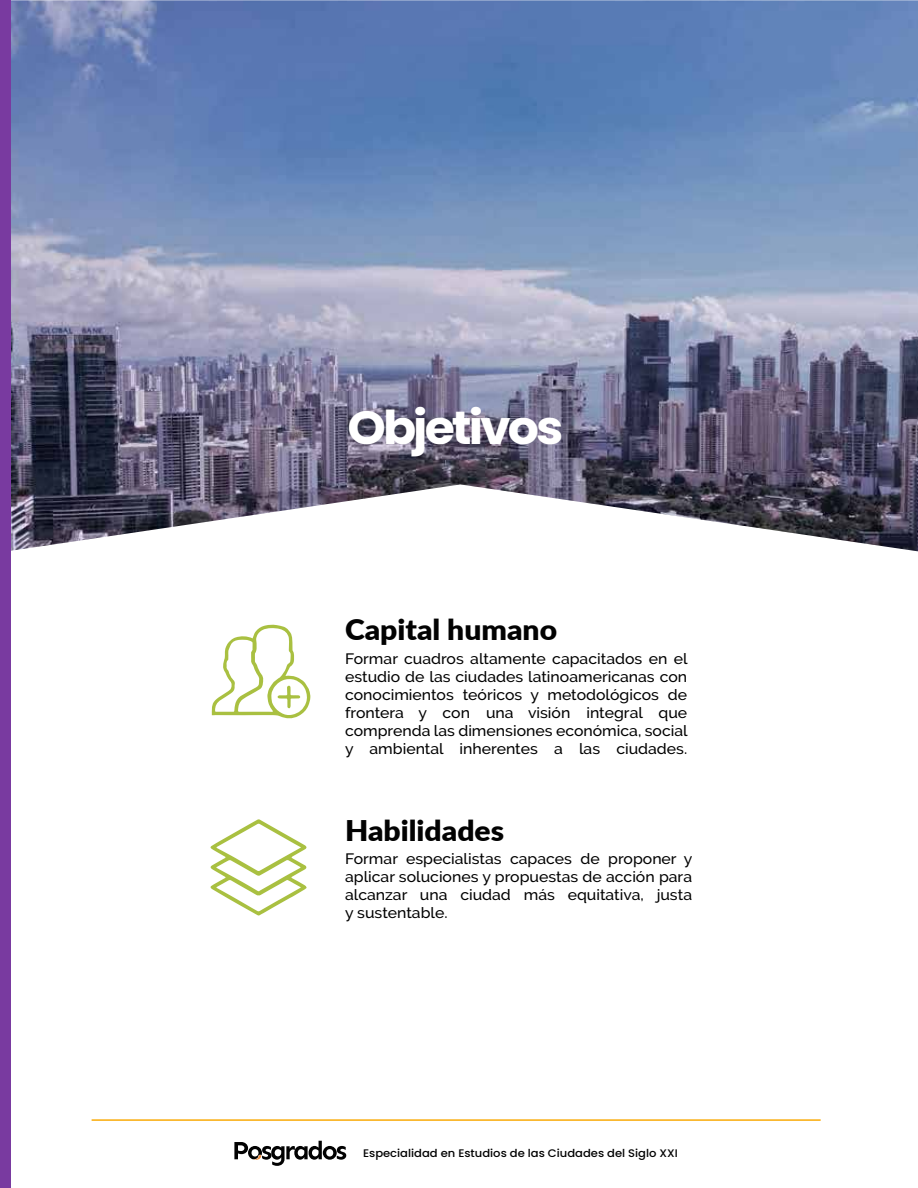
<style>
.page{position:relative;width:918px;height:1188px;background:#fff}
.page>*{position:absolute;margin:0;border:0;box-sizing:border-box;transform-origin:0 0}
.t1{font:700 46.5px "Poppins";letter-spacing:-.06em;color:#fff;scale:1.05 1}
.t2{font:900 28.5px "Lato";color:#020202;scale:1.05 1}
.t3{font:500 15px/18px "Raleway";color:#000;text-align:justify;scale:1.05 1}
.t4{font:500 10.95px "Poppins";color:#020202;scale:1.05 1}
</style>
<div class="page">
<img style="left:11px;top:0;width:907px;height:551px">
<div style="left:0;top:0;width:11px;height:1188px;background:#793aa0"></div>
<hr style="left:92px;top:1119px;width:729px;height:2px;background:#faaa08">
<svg style="left:211px;top:624px;width:100px;height:95px"></svg>
<svg style="left:210px;top:819px;width:97px;height:97px"></svg>
<svg style="left:234px;top:1141px;width:112px;height:25px"></svg>
<h1 class="t1" style="left:348px;top:401px;width:207px">Objetivos</h1>
<h2 class="t2" style="left:345px;top:609px;width:203px">Capital humano</h2>
<p class="t3" style="left:345px;top:649px;width:328px">Formar cuadros altamente capacitados en el estudio de las ciudades latinoamericanas con conocimientos teóricos y metodológicos de frontera y con una visión integral que comprenda las dimensiones económica, social y ambiental inherentes a las ciudades.</p>
<h2 class="t2" style="left:345px;top:809px;width:153px">Habilidades</h2>
<p class="t3" style="left:345px;top:850px;width:332px">Formar especialistas capaces de proponer y aplicar soluciones y propuestas de acción para alcanzar una ciudad más equitativa, justa y sustentable.</p>
<p class="t4" style="left:363px;top:1146px;width:301px">Especialidad en Estudios de las Ciudades del Siglo XXI</p>
</div>
